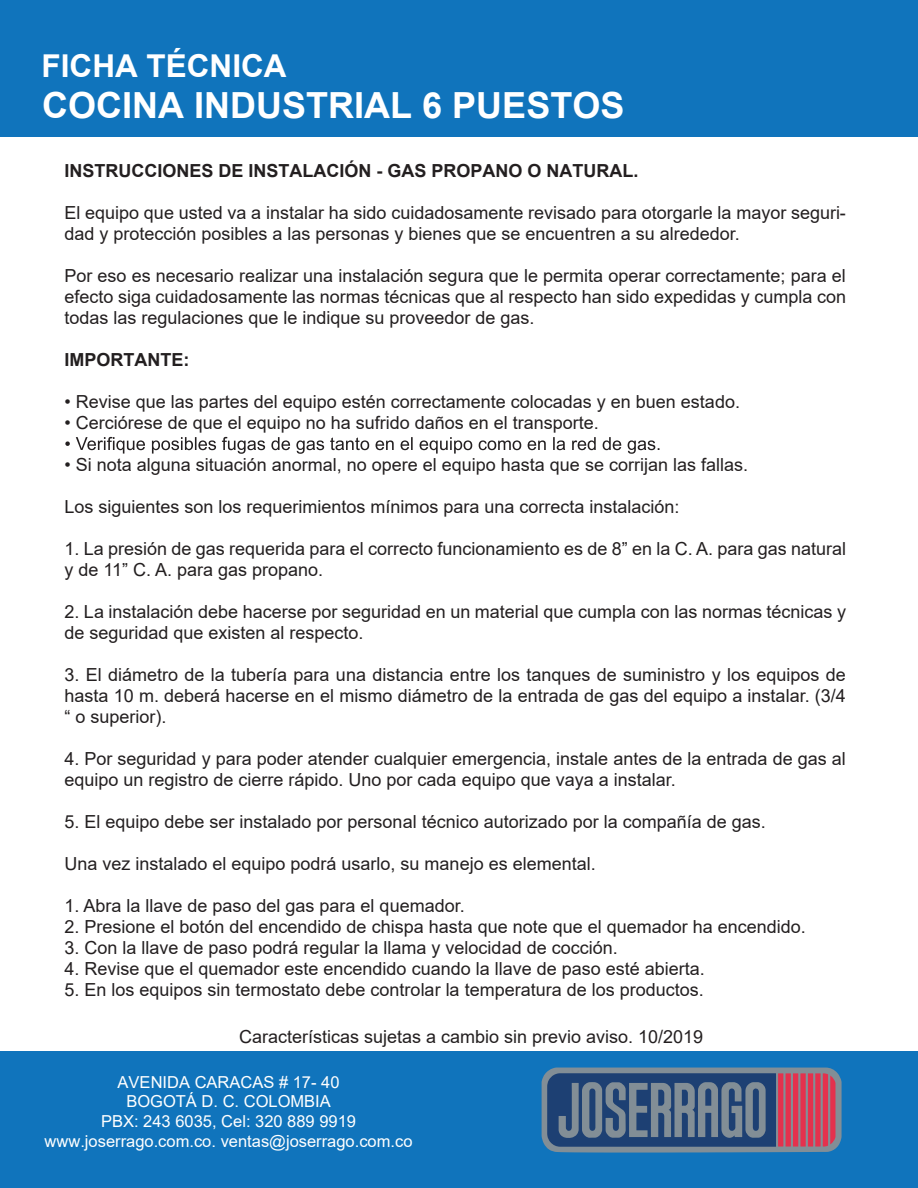
<style>
.page{position:relative;width:918px;height:1188px;background:#fff}
.page>*{position:absolute;margin:0;border:0;box-sizing:border-box;transform-origin:0 0}
.t1{font:700 36px "Arial";color:#fff}
.t2{font:700 31.5px "Arial";color:#fff}
.t3{font:18px/21px "Arial";color:#231f20}
.t4{font:700 18px "Arial";color:#231f20}
.t5{font:16.5px/19.8px "Arial";color:#fff;text-align:center}
</style>
<div class="page">
<div style="left:0;top:1052px;width:918px;height:136px;background:#1074bc"></div>
<div style="left:0;top:0;width:918px;height:136px;background:#1074bc"></div>
<svg style="left:542px;top:1068px;width:300px;height:85px;background:#676580"></svg>
<svg style="left:65px;top:437px;width:594px;height:17px"></svg>
<h2 class="t2" style="left:42px;top:43px;width:246px">FICHA TÉCNICA</h2>
<h1 class="t1" style="left:42px;top:80px;width:584px">COCINA INDUSTRIAL 6 PUESTOS</h1>
<p class="t4" style="left:64px;top:158px;width:576px">INSTRUCCIONES DE INSTALACIÓN - GAS PROPANO O NATURAL.</p>
<p class="t3" style="left:64px;top:202px;width:783px">El equipo que usted va a instalar ha sido cuidadosamente revisado para otorgarle la mayor seguri&shy;dad y protección posibles a las personas y bienes que se encuentren a su alrededor.</p>
<p class="t3" style="left:64px;top:265px;width:783px;text-align:justify">Por eso es necesario realizar una instalación segura que le permita operar correctamente; para el efecto siga cuidadosamente las normas técnicas que al respecto han sido expedidas y cumpla con todas las regulaciones que le indique su proveedor de gas.</p>
<p class="t4" style="left:64px;top:347px;width:126px">IMPORTANTE:</p>
<p class="t3" style="left:64px;top:391px;width:677px">• Revise que las partes del equipo estén correctamente colocadas y en buen estado.</p>
<p class="t3" style="left:64px;top:412px;width:536px">• Cerciórese de que el equipo no ha sufrido daños en el transporte.</p>
<p class="t3" style="left:64px;top:454px;width:685px">• Si nota alguna situación anormal, no opere el equipo hasta que se corrijan las fallas.</p>
<p class="t3" style="left:64px;top:496px;width:617px">Los siguientes son los requerimientos mínimos para una correcta instalación:</p>
<p class="t3" style="left:64px;top:538px;width:783px">1. La presión de gas requerida para el correcto funcionamiento es de 8” en la C. A. para gas natural y de 11” C. A. para gas propano.</p>
<p class="t3" style="left:64px;top:601px;width:783px">2. La instalación debe hacerse por seguridad en un material que cumpla con las normas técnicas y de seguridad que existen al respecto.</p>
<p class="t3" style="left:64px;top:664px;width:783px;text-align:justify">3. El diámetro de la tubería para una distancia entre los tanques de suministro y los equipos de hasta 10 m. deberá hacerse en el mismo diámetro de la entrada de gas del equipo a instalar. (3/4 “ o superior).</p>
<p class="t3" style="left:64px;top:748px;width:783px">4. Por seguridad y para poder atender cualquier emergencia, instale antes de la entrada de gas al equipo un registro de cierre rápido. Uno por cada equipo que vaya a instalar.</p>
<p class="t3" style="left:64px;top:811px;width:703px">5. El equipo debe ser instalado por personal técnico autorizado por la compañía de gas.</p>
<p class="t3" style="left:64px;top:853px;width:533px">Una vez instalado el equipo podrá usarlo, su manejo es elemental.</p>
<p class="t3" style="left:64px;top:895px;width:402px">1. Abra la llave de paso del gas para el quemador.</p>
<p class="t3" style="left:64px;top:916px;width:743px">2. Presione el botón del encendido de chispa hasta que note que el quemador ha encendido.</p>
<p class="t3" style="left:64px;top:937px;width:555px">3. Con la llave de paso podrá regular la llama y velocidad de cocción.</p>
<p class="t3" style="left:64px;top:958px;width:642px">4. Revise que el quemador este encendido cuando la llave de paso esté abierta.</p>
<p class="t3" style="left:64px;top:979px;width:641px">5. En los equipos sin termostato debe controlar la temperatura de los productos.</p>
<p class="t3" style="left:239px;top:1026px;width:466px">Características sujetas a cambio sin previo aviso. 10/2019</p>
<p class="t5" style="left:45px;top:1072px;width:369px">AVENIDA CARACAS # 17- 40<br>BOGOTÁ D. C. COLOMBIA<br>PBX: 243 6035, Cel: 320 889 9919 www.joserrago.com.co. ventas@joserrago.com.co</p>
</div>
